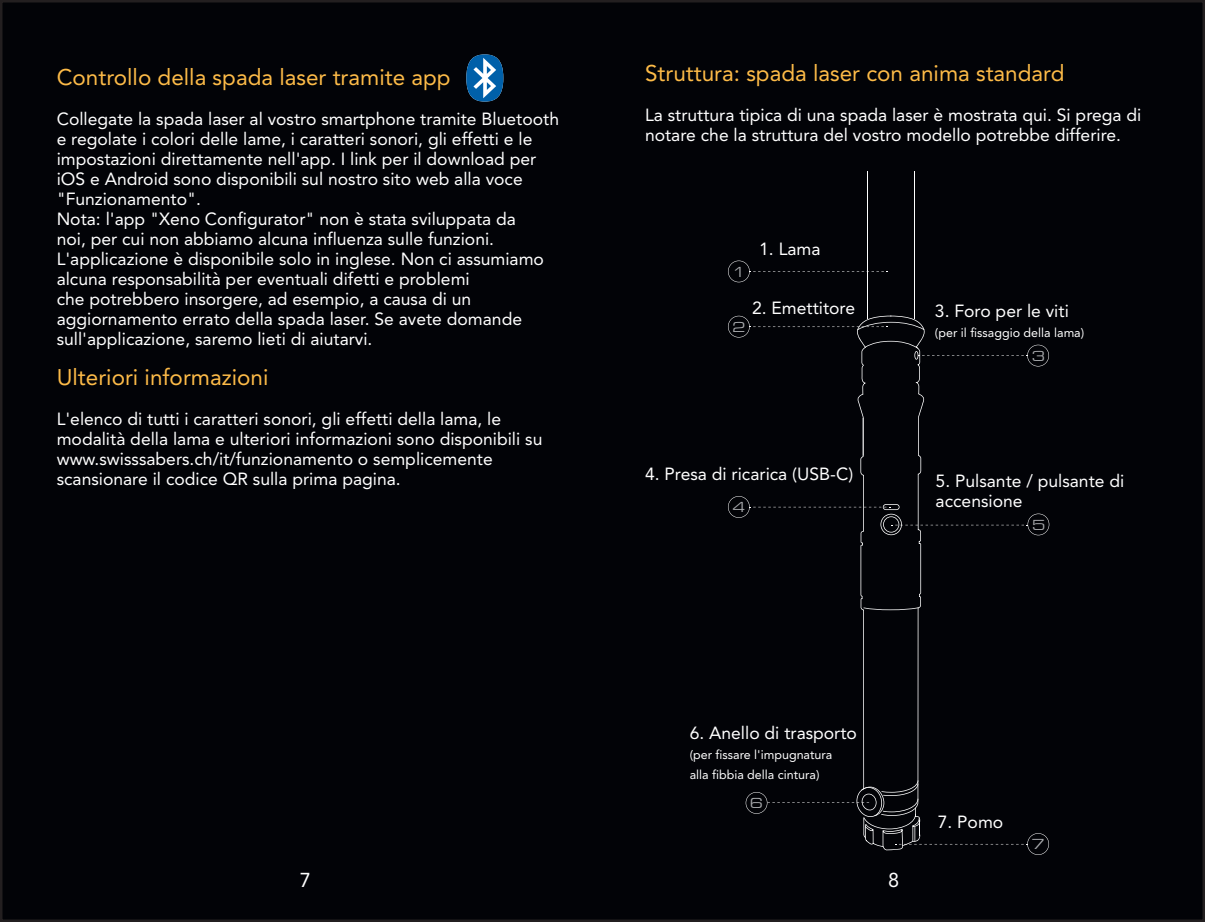
<style>
.page{position:relative;width:1205px;height:922px;background:#fff}
.page>*{position:absolute;margin:0;border:0;box-sizing:border-box;transform-origin:0 0}
.t1{font:22.5px "Avenir";color:#fdbb48}
.t2{font:20px "Avenir";color:#fff}
.t3{font:17.5px/20px "Avenir";color:#fff}
.t4{font:15px "Eurostile Extended";color:#a9abae}
.t5{font:12.5px "Avenir";color:#fff}
</style>
<div class="page">
<div style="left:1px;top:1px;width:1202px;height:919px;background:#020307"></div>
<svg style="left:466px;top:54px;width:37px;height:48px;background:#3572a0"></svg>
<svg style="left:728px;top:260px;width:159px;height:22px"></svg>
<hr style="left:913px;top:171px;width:1px;height:147px;background:#fff">
<hr style="left:867px;top:171px;width:1px;height:148px;background:#fff">
<svg style="left:728px;top:315px;width:321px;height:539px"></svg>
<p class="t1" style="left:57px;top:60px;width:395px">Controllo della spada laser tramite app</p>
<p class="t3" style="left:57px;top:109px;width:504px">Collegate la spada laser al vostro smartphone tramite Bluetooth e regolate i colori delle lame, i caratteri sonori, gli effetti e le impostazioni direttamente nell'app. I link per il download per iOS e Android sono disponibili sul nostro sito web alla voce "Funzionamento".</p>
<p class="t3" style="left:57px;top:209px;width:489px">Nota: l'app "Xeno Configurator" non è stata sviluppata da noi, per cui non abbiamo alcuna influenza sulle funzioni.<br>L'applicazione è disponibile solo in inglese. Non ci assumiamo alcuna responsabilità per eventuali difetti e problemi<br>che potrebbero insorgere, ad esempio, a causa di un aggiornamento errato della spada laser. Se avete domande sull'applicazione, saremo lieti di aiutarvi.</p>
<p class="t1" style="left:57px;top:360px;width:213px">Ulteriori informazioni</p>
<p class="t3" style="left:57px;top:409px;width:487px">L'elenco di tutti i caratteri sonori, gli effetti della lama, le modalità della lama e ulteriori informazioni sono disponibili su</p>
<p class="t3" style="left:57px;top:449px;width:438px">www.swisssabers.ch/it/funzionamento o semplicemente scansionare il codice QR sulla prima pagina.</p>
<p class="t1" style="left:645px;top:57px;width:421px">Struttura: spada laser con anima standard</p>
<p class="t3" style="left:645px;top:106px;width:498px">La struttura tipica di una spada laser è mostrata qui. Si prega di notare che la struttura del vostro modello potrebbe differire.</p>
<p class="t4" style="left:733px;top:264px;width:14px">1</p>
<p class="t3" style="left:759px;top:239px;width:63px">1. Lama</p>
<p class="t4" style="left:732px;top:319px;width:14px">2</p>
<p class="t3" style="left:752px;top:298px;width:105px">2. Emettitore</p>
<p class="t3" style="left:935px;top:301px;width:135px">3. Foro per le viti</p>
<p class="t5" style="left:935px;top:323px;width:151px">(per il fissaggio della lama)</p>
<p class="t4" style="left:1032px;top:348px;width:14px">3</p>
<p class="t3" style="left:645px;top:464px;width:210px">4. Presa di ricarica (USB-C)</p>
<p class="t3" style="left:935px;top:471px;width:190px">5. Pulsante / pulsante di accensione</p>
<p class="t4" style="left:732px;top:499px;width:14px">4</p>
<p class="t3" style="left:690px;top:723px;width:169px">6. Anello di trasporto</p>
<p class="t5" style="left:690px;top:745px;width:144px">(per fissare l'impugnatura</p>
<p class="t5" style="left:690px;top:765px;width:131px">alla fibbia della cintura)</p>
<p class="t4" style="left:750px;top:795px;width:14px">6</p>
<p class="t4" style="left:1032px;top:517px;width:14px">5</p>
<p class="t3" style="left:938px;top:812px;width:67px">7. Pomo</p>
<p class="t4" style="left:1032px;top:836px;width:14px">7</p>
<p class="t2" style="left:300px;top:865px;width:13px">7</p>
<p class="t2" style="left:888px;top:865px;width:13px">8</p>
</div>
